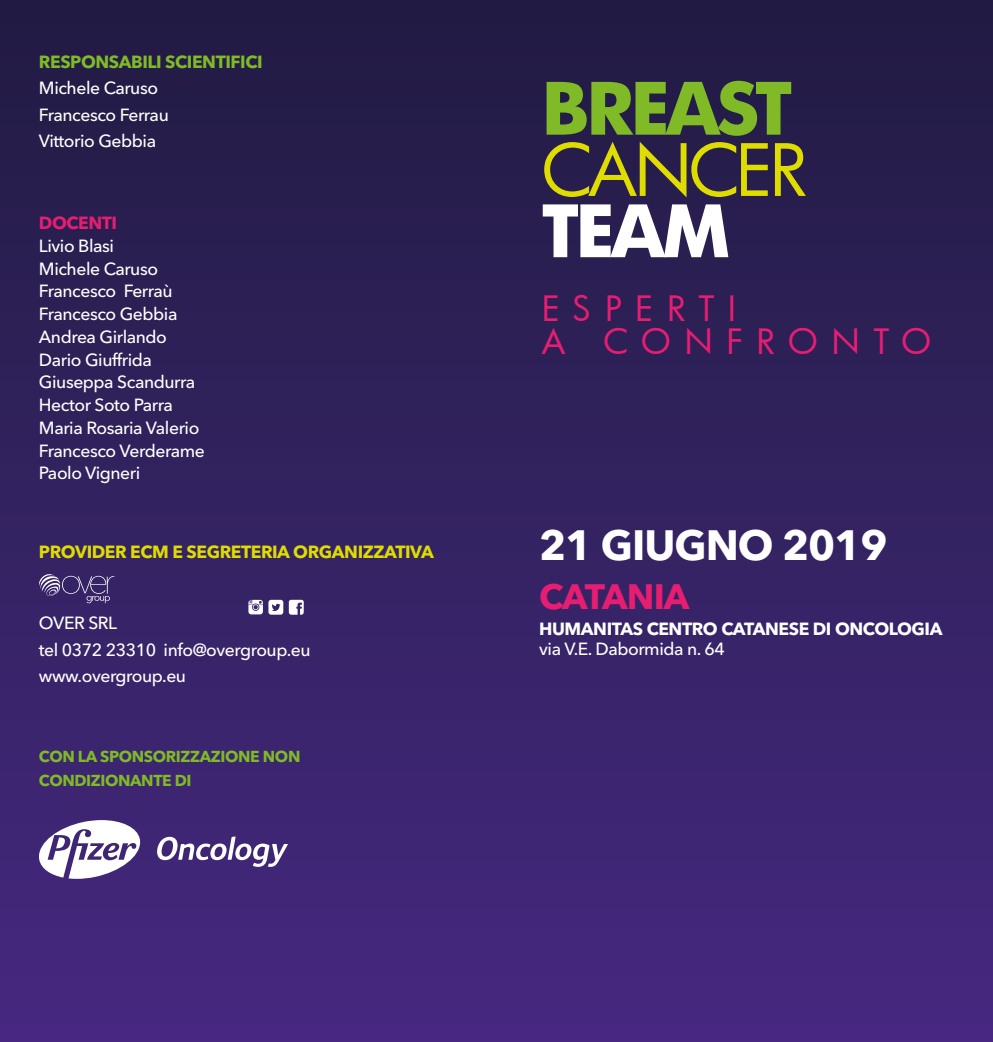
<style>
.page{position:relative;width:993px;height:1042px;background:#fff}
.page>*{position:absolute;margin:0;border:0;box-sizing:border-box;transform-origin:0 0}
.t1{font:700 70px "Futura";letter-spacing:-.05em;color:#80ba27}
.t2{font:70px "Futura";letter-spacing:-.05em;color:#dedc00}
.t3{font:700 70px "Futura";color:#fff}
.t4{font:700 42px "Avenir Next LT Pro";letter-spacing:-.025em;color:#fff}
.t5{font:700 35px "Avenir Next LT Pro";letter-spacing:-.03em;color:#e71d72}
.t6{font:34.12px/33.8px "Futura";letter-spacing:.395em;color:#e71d72}
.t7{font:500 17.5px/22.8px "Avenir Next LT Pro";letter-spacing:-.025em;color:#fff}
.t8{font:700 17.5px "Avenir Next LT Pro";letter-spacing:-.025em;color:#dedc00}
.t9{font:700 17.5px "Avenir Next LT Pro";letter-spacing:-.025em;color:#fff}
.t10{font:700 17.5px "Avenir Next LT Pro";letter-spacing:-.025em;color:#80ba27}
.t11{font:700 17.5px "Avenir Next LT Pro";letter-spacing:-.025em;color:#e71d72}
.t12{font:700 15.75px/24.5px "Avenir Next LT Pro";letter-spacing:-.025em;color:#80ba27}
</style>
<div class="page">
<div style="left:0;top:0;width:992px;height:1042px;background:linear-gradient(to bottom,#211b42,#462881)"></div>
<svg style="left:289px;top:600px;width:14px;height:15px"></svg>
<svg style="left:248px;top:600px;width:35px;height:15px"></svg>
<svg style="left:39px;top:572px;width:75px;height:31px;background:#52427b"></svg>
<svg style="left:39px;top:820px;width:101px;height:59px"></svg>
<svg style="left:157px;top:836px;width:131px;height:31px"></svg>
<p class="t10" style="left:39px;top:51px;width:225px">RESPONSABILI SCIENTIFICI</p>
<p class="t7" style="left:39px;top:75px;width:131px;line-height:26.2px">Michele Caruso<br>Francesco Ferrau<br>Vittorio Gebbia</p>
<p class="t11" style="left:39px;top:212px;width:80px">DOCENTI</p>
<p class="t7" style="left:39px;top:234px;width:167px">Livio Blasi<br>Michele Caruso<br>Francesco Ferraù<br>Francesco Gebbia<br>Andrea Girlando<br>Dario Giuffrida<br>Giuseppa Scandurra<br>Hector Soto Parra<br>Maria Rosaria Valerio<br>Francesco Verderame<br>Paolo Vigneri</p>
<p class="t8" style="left:39px;top:541px;width:396px">PROVIDER ECM E SEGRETERIA ORGANIZZATIVA</p>
<p class="t7" style="left:39px;top:610px;width:273px;line-height:26.2px">OVER SRL<br>tel 0372 23310 info@overgroup.eu www.overgroup.eu</p>
<p class="t12" style="left:39px;top:743px;width:263px">CON LA SPONSORIZZAZIONE NON<br>CONDIZIONANTE DI</p>
<h1 class="t1" style="left:541px;top:59px;width:252px">BREAST</h1>
<h1 class="t2" style="left:541px;top:123px;width:267px">CANCER</h1>
<h1 class="t3" style="left:541px;top:182px;width:190px">TEAM</h1>
<h3 class="t6" style="left:541px;top:291px;width:391px">ESPERTI<br>A CONFRONTO</h3>
<h2 class="t4" style="left:539px;top:519px;width:350px">21 GIUGNO 2019</h2>
<h3 class="t5" style="left:539px;top:575px;width:152px">CATANIA</h3>
<p class="t9" style="left:539px;top:618px;width:404px">HUMANITAS CENTRO CATANESE DI ONCOLOGIA</p>
<p class="t7" style="left:539px;top:637px;width:187px">via V.E. Dabormida n. 64</p>
</div>
